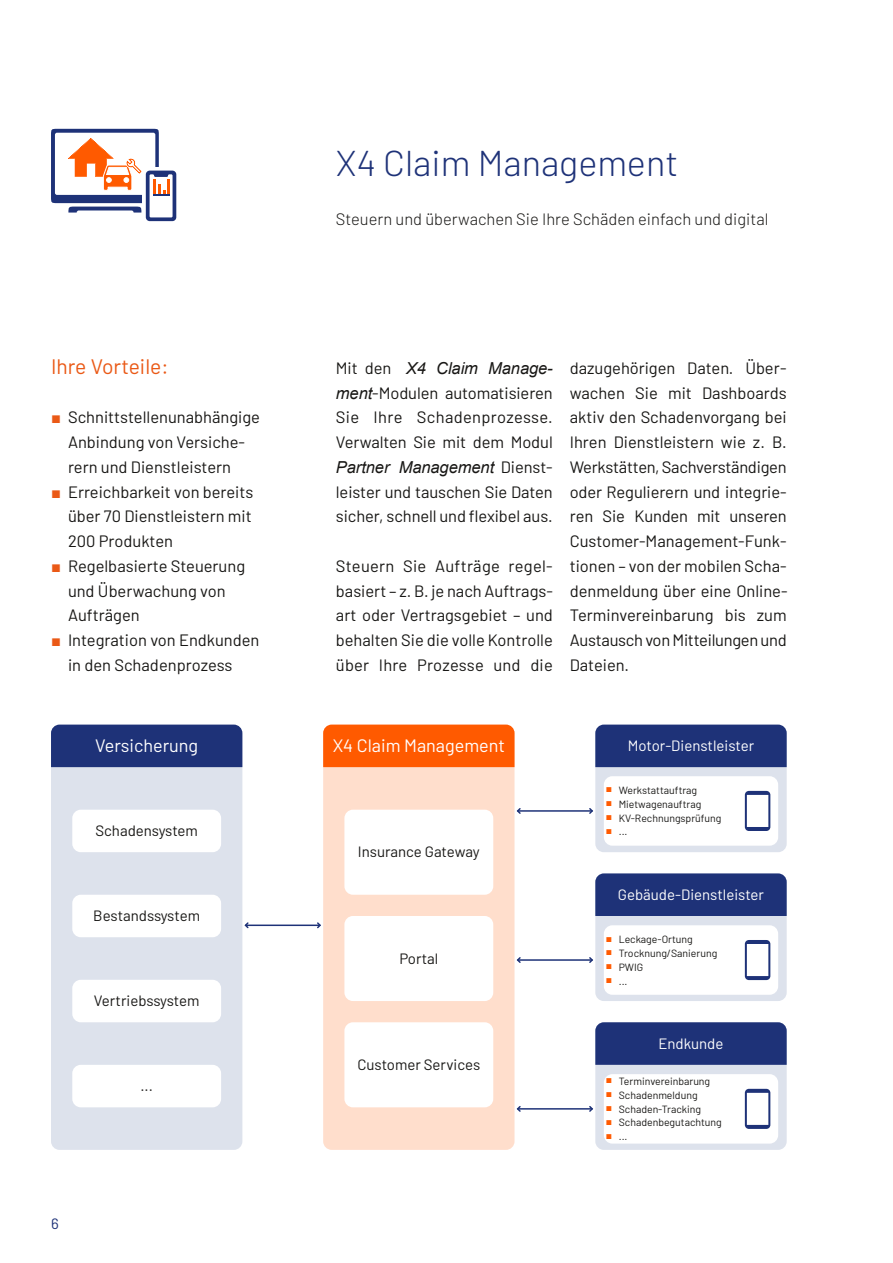
<style>
.page{position:relative;width:893px;height:1263px;background:#fff}
.page>*{position:absolute;margin:0;border:0;box-sizing:border-box;transform-origin:0 0}
.t1{font:300 36px "Barlow";color:#1e3278}
.t2{font:21px "Barlow";color:#ea5916}
.t3{font:18px "Barlow";color:#fff}
.t4{font:16.5px/24.8px "Barlow";color:#181715;text-align:justify}
.t5{font:300 16.5px "Barlow";color:#181715}
.t6{font:italic 16.5px "Arial";letter-spacing:-.005em;color:#181715}
.t7{font:15px "Barlow";color:#181715}
.t8{font:15px "Barlow";color:#fff}
.t9{font:15px "Barlow";color:#1e3278}
.t10{font:10.5px "Barlow";color:#181715}
.s1{font-family:"Arial";color:#ea5916}
.s2{font-family:"Barlow";font-style:normal}
.s3{font-family:"Arial";font-style:italic}
.s4{font-family:"Arial";color:#ff5a00}
</style>
<div class="page">
<div style="left:51px;top:725px;width:191px;height:425px;background:#dde2ec;border-radius:9px"></div>
<div style="left:51px;top:725px;width:191px;height:42px;background:#1e3278"></div>
<div style="left:323px;top:725px;width:191px;height:425px;background:#ffdecc;border-radius:9px"></div>
<div style="left:323px;top:725px;width:191px;height:42px;background:#ff5a00"></div>
<div style="left:595px;top:725px;width:192px;height:127px;background:#dde2ec;border-radius:9px"></div>
<div style="left:595px;top:725px;width:192px;height:42px;background:#1e3278"></div>
<div style="left:595px;top:873px;width:192px;height:128px;background:#dde2ec;border-radius:9px"></div>
<div style="left:595px;top:873px;width:192px;height:43px;background:#1e3278"></div>
<div style="left:595px;top:1022px;width:192px;height:128px;background:#dde2ec;border-radius:9px"></div>
<div style="left:595px;top:1022px;width:192px;height:43px;background:#1e3278"></div>
<div style="left:72px;top:810px;width:149px;height:42px;background:#fff;border-radius:9px"></div>
<div style="left:604px;top:776px;width:174px;height:70px;background:#fff;border-radius:9px"></div>
<div style="left:604px;top:925px;width:174px;height:70px;background:#fff;border-radius:9px"></div>
<div style="left:604px;top:1074px;width:174px;height:69px;background:#fff;border-radius:9px"></div>
<div style="left:344px;top:810px;width:149px;height:85px;background:#fff;border-radius:9px"></div>
<div style="left:344px;top:916px;width:149px;height:85px;background:#fff;border-radius:9px"></div>
<div style="left:344px;top:1022px;width:149px;height:85px;background:#fff;border-radius:9px"></div>
<div style="left:72px;top:895px;width:149px;height:42px;background:#fff;border-radius:9px"></div>
<div style="left:72px;top:980px;width:149px;height:42px;background:#fff;border-radius:9px"></div>
<div style="left:72px;top:1065px;width:149px;height:42px;background:#fff;border-radius:9px"></div>
<svg style="left:745px;top:791px;width:25px;height:40px"></svg>
<svg style="left:745px;top:940px;width:25px;height:40px"></svg>
<svg style="left:745px;top:1089px;width:25px;height:40px"></svg>
<svg style="left:244px;top:922px;width:6px;height:7px"></svg>
<svg style="left:316px;top:922px;width:5px;height:7px"></svg>
<hr style="left:246px;top:924px;width:74px;height:2px;background:#1e3278">
<svg style="left:516px;top:808px;width:5px;height:6px"></svg>
<svg style="left:589px;top:808px;width:4px;height:6px"></svg>
<hr style="left:518px;top:810px;width:74px;height:2px;background:#1e3278">
<svg style="left:516px;top:957px;width:5px;height:6px"></svg>
<svg style="left:589px;top:957px;width:4px;height:6px"></svg>
<hr style="left:518px;top:959px;width:74px;height:2px;background:#1e3278">
<svg style="left:516px;top:1106px;width:6px;height:6px"></svg>
<svg style="left:588px;top:1106px;width:5px;height:6px"></svg>
<hr style="left:518px;top:1108px;width:74px;height:1px;background:#1e3278">
<svg style="left:149px;top:173px;width:28px;height:49px"></svg>
<svg style="left:51px;top:129px;width:125px;height:92px"></svg>
<p class="t2" style="left:51px;top:353px;width:119px">Ihre Vorteile:</p>
<p class="t4" style="left:68px;top:404px;width:194px;text-align:left;text-indent:-17px"><span class="s1">■</span> Schnittstellenunabhängige<br>Anbindung von Versiche‐ rern und Dienstleistern</p>
<p class="t4" style="left:68px;top:479px;width:187px;text-indent:-17px"><span class="s1">■</span> Erreichbarkeit von bereits über 70 Dienstleistern mit 200 Produkten</p>
<p class="t4" style="left:68px;top:553px;width:179px;text-align:left;text-indent:-17px"><span class="s1">■</span> Regelbasierte Steuerung und Überwachung von<br>Aufträgen</p>
<p class="t4" style="left:68px;top:627px;width:193px;text-indent:-17px"><span class="s1">■</span> Integration von Endkunden in den Schadenprozess</p>
<h1 class="t1" style="left:336px;top:140px;width:344px">X4 Claim Management</h1>
<p class="t5" style="left:336px;top:209px;width:434px">Steuern und überwachen Sie Ihre Schäden einfach und digital</p>
<p class="t6" style="left:336px;top:362px;width:218px"><span class="s2">Mit den</span> X4 Claim Manage-</p>
<p class="t4" style="left:336px;top:380px;width:218px"><span class="s3">ment</span>-Modulen automatisieren Sie Ihre Schadenprozesse.<br>Verwalten Sie mit dem Modul</p>
<p class="t6" style="left:336px;top:461px;width:218px">Partner Management <span class="s2">Dienst‐</span></p>
<p class="t4" style="left:336px;top:479px;width:218px">leister und tauschen Sie Daten sicher, schnell und flexibel aus.</p>
<p class="t4" style="left:336px;top:553px;width:218px">Steuern Sie Aufträge regel‐ basiert – z. B. je nach Auftrags‐ art oder Vertragsgebiet – und behalten Sie die volle Kontrolle über Ihre Prozesse und die</p>
<p class="t4" style="left:570px;top:355px;width:219px">dazugehörigen Daten. Über‐ wachen Sie mit Dashboards aktiv den Schadenvorgang bei Ihren Dienstleistern wie z. B.<br>Werkstätten, Sachverständigen oder Regulierern und integrie‐ ren Sie Kunden mit unseren Customer-Management-Funk‐ tionen – von der mobilen Scha‐ denmeldung über eine Online-Terminvereinbarung bis zum Austausch von Mitteilungen und Dateien.</p>
<p class="t3" style="left:95px;top:734px;width:105px">Versicherung</p>
<p class="t3" style="left:333px;top:734px;width:174px">X4 Claim Management</p>
<p class="t8" style="left:628px;top:736px;width:128px">Motor-Dienstleister</p>
<p class="t7" style="left:95px;top:821px;width:104px">Schadensystem</p>
<p class="t7" style="left:93px;top:906px;width:108px">Bestandssystem</p>
<p class="t7" style="left:94px;top:991px;width:107px">Vertriebssystem</p>
<p class="t7" style="left:140px;top:1076px;width:14px">...</p>
<p class="t9" style="left:51px;top:1214px;width:9px">6</p>
<p class="t7" style="left:358px;top:842px;width:123px">Insurance Gateway</p>
<p class="t7" style="left:399px;top:949px;width:41px">Portal</p>
<p class="t7" style="left:357px;top:1055px;width:124px">Customer Services</p>
<p class="t10" style="left:606px;top:783px;width:93px"><span class="s4">■</span> Werkstattauftrag</p>
<p class="t10" style="left:606px;top:797px;width:97px"><span class="s4">■</span> Mietwagenauftrag</p>
<p class="t10" style="left:606px;top:811px;width:117px"><span class="s4">■</span> KV-Rechnungsprüfung</p>
<p class="t10" style="left:606px;top:825px;width:23px"><span class="s4">■</span> ...</p>
<p class="t8" style="left:618px;top:885px;width:148px">Gebäude-Dienstleister</p>
<p class="t10" style="left:606px;top:932px;width:88px"><span class="s4">■</span> Leckage-Ortung</p>
<p class="t10" style="left:606px;top:946px;width:113px"><span class="s4">■</span> Trocknung/Sanierung</p>
<p class="t10" style="left:606px;top:960px;width:39px"><span class="s4">■</span> PWIG</p>
<p class="t10" style="left:606px;top:974px;width:23px"><span class="s4">■</span> ...</p>
<p class="t8" style="left:658px;top:1034px;width:66px">Endkunde</p>
<p class="t10" style="left:606px;top:1074px;width:106px"><span class="s4">■</span> Terminvereinbarung</p>
<p class="t10" style="left:606px;top:1088px;width:93px"><span class="s4">■</span> Schadenmeldung</p>
<p class="t10" style="left:606px;top:1102px;width:97px"><span class="s4">■</span> Schaden-Tracking</p>
<p class="t10" style="left:606px;top:1116px;width:117px"><span class="s4">■</span> Schadenbegutachtung</p>
<p class="t10" style="left:606px;top:1130px;width:23px"><span class="s4">■</span> ...</p>
</div>
